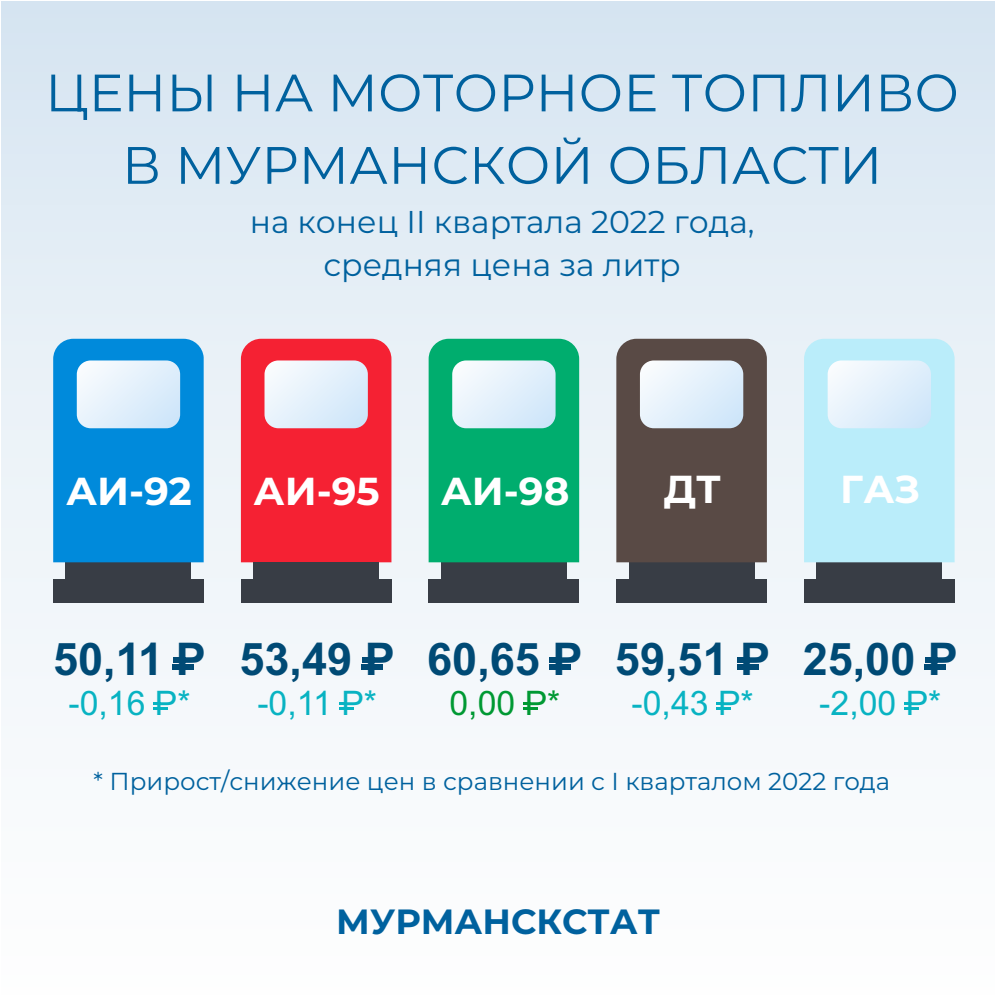
<style>
.page{position:relative;width:996px;height:996px;background:#fff}
.page>*{position:absolute;margin:0;border:0;box-sizing:border-box;transform-origin:0 0}
.t1{font:52.5px/72.5px "Montserrat";color:#00619e;text-align:center}
.t2{font:700 44.98px "Arial";color:#004a75}
.t3{font:700 38.85px "Montserrat";color:#fff}
.t4{font:700 35px "Montserrat";color:#00619e}
.t5{font:33.77px "Arial";color:#08b3c2}
.t6{font:33.77px "Arial";color:#093}
.t7{font:31.5px/43.4px "Montserrat";color:#00619e;text-align:center}
.t8{font:24.5px "Montserrat";color:#00619e}
</style>
<div class="page">
<div style="left:2px;top:2px;width:992px;height:992px;background:linear-gradient(to bottom,#d8e6f2,#fffffe)"></div>
<div style="left:66px;top:562px;width:125px;height:17px;background:#383d45"></div>
<div style="left:53px;top:579px;width:151px;height:24px;background:#383d45"></div>
<div style="left:53px;top:339px;width:151px;height:223px;background:#008adb"></div>
<div style="left:77px;top:360px;width:103px;height:68px;background:linear-gradient(to right,#f2f8fd,#d4e9fa);border-radius:14px"></div>
<div style="left:441px;top:562px;width:125px;height:17px;background:#383d45"></div>
<div style="left:428px;top:579px;width:151px;height:24px;background:#383d45"></div>
<div style="left:428px;top:339px;width:151px;height:223px;background:#00ad6e"></div>
<div style="left:452px;top:360px;width:103px;height:68px;background:linear-gradient(to right,#f2f8fc,#d5e9fa);border-radius:14px"></div>
<div style="left:629px;top:562px;width:125px;height:17px;background:#383d45"></div>
<div style="left:616px;top:579px;width:151px;height:24px;background:#383d45"></div>
<div style="left:616px;top:339px;width:151px;height:223px;background:#594a45"></div>
<div style="left:640px;top:360px;width:103px;height:68px;background:linear-gradient(to right,#f2f8fc,#d5e9fa);border-radius:14px"></div>
<div style="left:241px;top:339px;width:150px;height:223px;background:#f52133"></div>
<div style="left:254px;top:562px;width:125px;height:17px;background:#383d45"></div>
<div style="left:241px;top:579px;width:150px;height:24px;background:#383d45"></div>
<div style="left:264px;top:360px;width:104px;height:68px;background:linear-gradient(to right,#f3f7fc,#d5e9fa);border-radius:14px"></div>
<div style="left:816px;top:562px;width:126px;height:17px;background:#383d45"></div>
<div style="left:804px;top:579px;width:150px;height:24px;background:#383d45"></div>
<div style="left:804px;top:339px;width:150px;height:223px;background:#baedfa"></div>
<div style="left:827px;top:360px;width:104px;height:68px;background:linear-gradient(to right,#f2f8fd,#d5e9fa);border-radius:14px"></div>
<div style="left:173px;top:657px;width:13px;height:6px;background:#004a75"></div>
<div style="left:173px;top:664px;width:21px;height:6px;background:#004a75"></div>
<svg style="left:153px;top:702px;width:8px;height:3px"></svg>
<hr style="left:153px;top:706px;width:14px;height:3px;background:#08b3c2">
<div style="left:549px;top:657px;width:13px;height:6px;background:#004a75"></div>
<div style="left:549px;top:664px;width:21px;height:6px;background:#004a75"></div>
<svg style="left:523px;top:702px;width:7px;height:3px"></svg>
<hr style="left:523px;top:706px;width:14px;height:3px;background:#093">
<div style="left:361px;top:657px;width:13px;height:6px;background:#004a75"></div>
<div style="left:361px;top:664px;width:22px;height:6px;background:#004a75"></div>
<svg style="left:339px;top:702px;width:8px;height:3px"></svg>
<hr style="left:339px;top:706px;width:15px;height:3px;background:#08b3c2">
<div style="left:737px;top:657px;width:13px;height:6px;background:#004a75"></div>
<div style="left:737px;top:664px;width:21px;height:6px;background:#004a75"></div>
<svg style="left:716px;top:702px;width:8px;height:3px"></svg>
<hr style="left:716px;top:706px;width:14px;height:3px;background:#08b3c2">
<div style="left:924px;top:657px;width:13px;height:6px;background:#004a75"></div>
<div style="left:924px;top:664px;width:22px;height:6px;background:#004a75"></div>
<svg style="left:903px;top:702px;width:8px;height:3px"></svg>
<hr style="left:903px;top:706px;width:15px;height:3px;background:#08b3c2">
<h1 class="t1" style="left:45px;top:56px;width:915px">ЦЕНЫ НА МОТОРНОЕ ТОПЛИВО<br>В МУРМАНСКОЙ ОБЛАСТИ</h1>
<p class="t7" style="left:250px;top:200px;width:506px">на конец II квартала 2022 года, средняя цена за литр</p>
<h3 class="t3" style="left:66px;top:468px;width:127px">АИ-92</h3>
<h3 class="t3" style="left:254px;top:468px;width:128px">АИ-95</h3>
<h3 class="t3" style="left:441px;top:468px;width:130px">АИ-98</h3>
<h3 class="t3" style="left:664px;top:466px;width:59px">ДТ</h3>
<h3 class="t3" style="left:840px;top:466px;width:81px">ГАЗ</h3>
<h2 class="t2" style="left:53px;top:642px;width:154px">50,11 Р</h2>
<h3 class="t5" style="left:68px;top:690px;width:124px">-0,16 Р*</h3>
<h2 class="t2" style="left:239px;top:642px;width:157px">53,49 Р</h2>
<h3 class="t5" style="left:257px;top:690px;width:121px">-0,11 Р*</h3>
<h2 class="t2" style="left:427px;top:642px;width:157px">60,65 Р</h2>
<h3 class="t6" style="left:449px;top:690px;width:112px">0,00 Р*</h3>
<h2 class="t2" style="left:615px;top:642px;width:157px">59,51 Р</h2>
<h3 class="t5" style="left:631px;top:690px;width:124px">-0,43 Р*</h3>
<h2 class="t2" style="left:802px;top:642px;width:157px">25,00 Р</h2>
<h3 class="t5" style="left:819px;top:690px;width:124px">-2,00 Р*</h3>
<p class="t8" style="left:94px;top:766px;width:798px">* Прирост/снижение цен в сравнении с I кварталом 2022 года</p>
<h3 class="t4" style="left:336px;top:900px;width:325px">МУРМАНСКСТАТ</h3>
</div>
